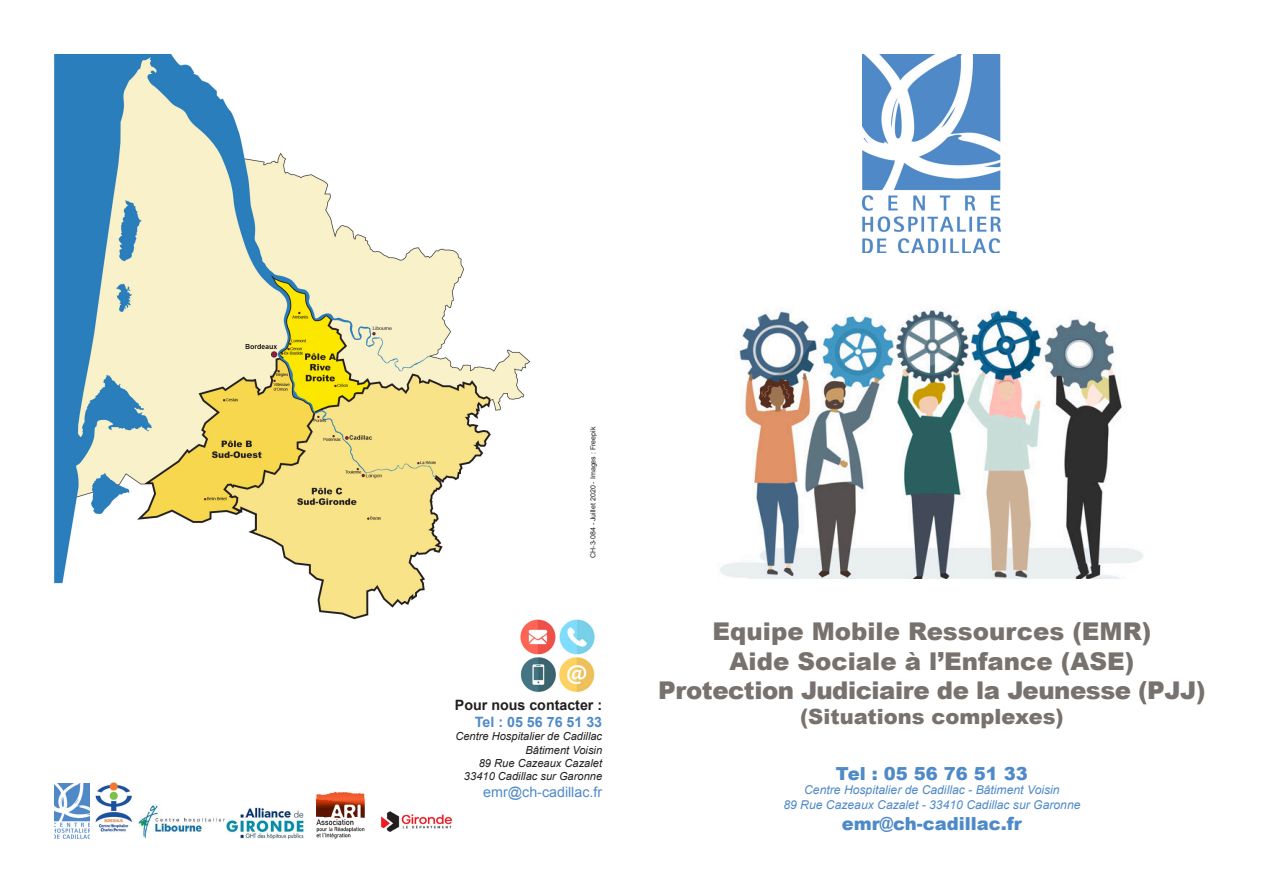
<style>
.page{position:relative;width:1263px;height:893px;background:#fff}
.page>*{position:absolute;margin:0;border:0;box-sizing:border-box;transform-origin:0 0}
.t1{font:900 24.45px "Arial";color:#78726f}
.t2{font:900 24.45px "Arial";letter-spacing:-.02em;color:#78726f}
.t3{font:900 21px "Arial";color:#78726f}
.t4{font:900 18px "Arial";color:#4f8ac8}
.t5{font:700 14.25px "Arial";color:#231f20}
.t6{font:14.25px "Arial";color:#4f8ac8}
.t7{font:700 14.25px "Arial";color:#4f8ac8}
.t8{font:italic 12.15px "Arial";color:#4f8ac8}
.t9{font:italic 11.1px "Arial";color:#231f20}
.t10{font:7.05px "Arial";color:#231f20}
</style>
<div class="page">
<img style="left:862px;top:54px;width:138px;height:199px">
<img style="left:95px;top:782px;width:37px;height:50px">
<img style="left:315px;top:792px;width:50px;height:47px">
<img style="left:381px;top:811px;width:72px;height:21px">
<img style="left:720px;top:309px;width:423px;height:269px">
<img style="left:54px;top:783px;width:36px;height:56px">
<img style="left:138px;top:804px;width:87px;height:35px">
<img style="left:226px;top:806px;width:78px;height:33px">
<img style="left:54px;top:54px;width:477px;height:566px">
<img style="left:513px;top:615px;width:82px;height:77px">
<p class="t10" style="left:588px;top:558px;width:133px;rotate:-90deg">CH-3-084 - Juillet 2020 - Images : Freepik</p>
<p class="t5" style="left:455px;top:695px;width:149px">Pour nous contacter :</p>
<p class="t7" style="left:475px;top:712px;width:129px">Tel : 05 56 76 51 33</p>
<p class="t9" style="left:455px;top:729px;width:148px">Centre Hospitalier de Cadillac</p>
<p class="t9" style="left:525px;top:742px;width:78px">Bâtiment Voisin</p>
<p class="t9" style="left:479px;top:756px;width:125px">89 Rue Cazeaux Cazalet</p>
<p class="t9" style="left:464px;top:769px;width:140px">33410 Cadillac sur Garonne</p>
<p class="t6" style="left:483px;top:783px;width:120px">emr@ch-cadillac.fr</p>
<p class="t1" style="left:713px;top:614px;width:440px">Equipe Mobile Ressources (EMR)</p>
<p class="t1" style="left:730px;top:643px;width:406px">Aide Sociale à l’Enfance (ASE)</p>
<p class="t2" style="left:658px;top:672px;width:549px">Protection Judiciaire de la Jeunesse (PJJ)</p>
<p class="t3" style="left:800px;top:701px;width:265px">(Situations complexes)</p>
<p class="t4" style="left:836px;top:760px;width:193px">Tel : 05 56 76 51 33</p>
<p class="t8" style="left:804px;top:782px;width:257px">Centre Hospitalier de Cadillac - Bâtiment Voisin</p>
<p class="t8" style="left:783px;top:797px;width:299px">89 Rue Cazeaux Cazalet - 33410 Cadillac sur Garonne</p>
<p class="t4" style="left:842px;top:811px;width:182px">emr@ch-cadillac.fr</p>
</div>
